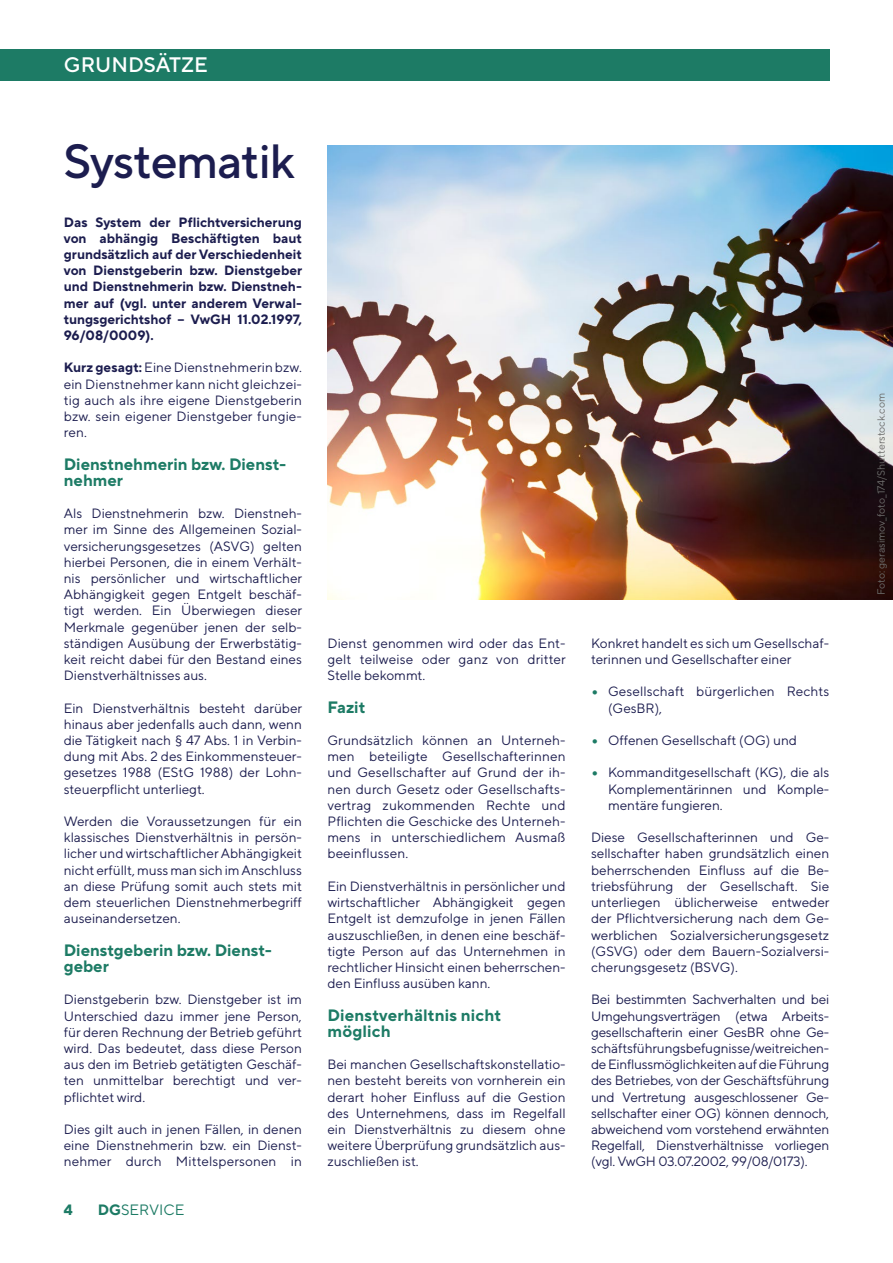
<style>
.page{position:relative;width:893px;height:1263px;background:#fff}
.page>*{position:absolute;margin:0;border:0;box-sizing:border-box;transform-origin:0 0}
.HL_HL-H1-Grundsaetze{font:500 48px "TT Norms Pro";letter-spacing:-.02em;color:#1c1d4f}
.t1{font:500 21px "TT Norms Pro";color:#fff}
.Zwischentitel_ZT-H2{font:700 16.5px/16.2px "TT Norms Pro";color:#1d7b65}
.t2{font:15px "TT Norms Pro";color:#1d7b65}
.t3{font:700 15px "TT Norms Pro";color:#1d7b65}
.Lauftext_LT_P{font:13.5px/16.2px "TT Norms Pro";color:#1c1d4f;text-align:justify}
.Lauftext_LT_P-2{font:700 13.5px/16.2px "TT Norms Pro";color:#1c1d4f;text-align:justify}
.t4{font:10.5px "TT Norms Pro";color:#6c6c6b}
.s1{font-weight:700}
.s2{font-weight:900;color:#1d7b65}
</style>
<div class="page">
<div style="left:0;top:49px;width:829px;height:32px;background:#1d7b65"></div>
<img style="left:327px;top:146px;width:566px;height:453px">
<h2 class="t1" style="left:64px;top:51px;width:146px">GRUNDSÄTZE</h2>
<h1 class="HL_HL-H1-Grundsaetze" style="left:64px;top:130px;width:233px">Systematik</h1>
<p class="Lauftext_LT_P-2" style="left:64px;top:213px;width:240px">Das System der Pflichtversicherung von abhängig Beschäftigten baut grundsätzlich auf der Verschiedenheit von Dienstgeberin bzw. Dienstgeber und Dienstnehmerin bzw. Dienstneh&shy;mer auf (vgl. unter anderem Verwal&shy;tungsgerichtshof – VwGH 11.02.1997, 96/08/0009).</p>
<p class="Lauftext_LT_P" style="left:64px;top:359px;width:240px"><span class="s1">Kurz gesagt:</span> Eine Dienstnehmerin bzw. ein Dienstnehmer kann nicht gleichzei&shy;tig auch als ihre eigene Dienstgeberin bzw. sein eigener Dienstgeber fungie&shy;ren.</p>
<h2 class="Zwischentitel_ZT-H2" style="left:64px;top:455px;width:224px">Dienstnehmerin bzw. Dienst&shy;nehmer</h2>
<p class="Lauftext_LT_P" style="left:64px;top:505px;width:240px">Als Dienstnehmerin bzw. Dienstneh&shy;mer im Sinne des Allgemeinen Sozial&shy;versicherungsgesetzes (ASVG) gelten hierbei Personen, die in einem Verhält&shy;nis persönlicher und wirtschaftlicher Abhängigkeit gegen Entgelt beschäf&shy;tigt werden. Ein Überwiegen dieser Merkmale gegenüber jenen der selb&shy;ständigen Ausübung der Erwerbstätig&shy;keit reicht dabei für den Bestand eines Dienstverhältnisses aus.</p>
<p class="Lauftext_LT_P" style="left:64px;top:699px;width:240px">Ein Dienstverhältnis besteht darüber hinaus aber jedenfalls auch dann, wenn die Tätigkeit nach § 47 Abs. 1 in Verbin&shy;dung mit Abs. 2 des Einkommensteuer&shy;gesetzes 1988 (EStG 1988) der Lohn&shy;steuerpflicht unterliegt.</p>
<p class="Lauftext_LT_P" style="left:64px;top:813px;width:240px">Werden die Voraussetzungen für ein klassisches Dienstverhältnis in persön&shy;licher und wirtschaftlicher Abhängigkeit nicht erfüllt, muss man sich im Anschluss an diese Prüfung somit auch stets mit dem steuerlichen Dienstnehmerbegriff auseinandersetzen.</p>
<h2 class="Zwischentitel_ZT-H2" style="left:64px;top:941px;width:210px">Dienstgeberin bzw. Dienst&shy;geber</h2>
<p class="Lauftext_LT_P" style="left:64px;top:991px;width:240px">Dienstgeberin bzw. Dienstgeber ist im Unterschied dazu immer jene Person, für deren Rechnung der Betrieb geführt wird. Das bedeutet, dass diese Person aus den im Betrieb getätigten Geschäf&shy;ten unmittelbar berechtigt und ver&shy;pflichtet wird.</p>
<p class="Lauftext_LT_P" style="left:64px;top:1120px;width:240px">Dies gilt auch in jenen Fällen, in denen eine Dienstnehmerin bzw. ein Dienst&shy;nehmer durch Mittelspersonen in</p>
<p class="t3" style="left:64px;top:1200px;width:10px">4</p>
<p class="t2" style="left:98px;top:1200px;width:88px"><span class="s1">DG</span>SERVICE</p>
<p class="Lauftext_LT_P" style="left:327px;top:634px;width:240px">Dienst genommen wird oder das Ent&shy;gelt teilweise oder ganz von dritter Stelle bekommt.</p>
<h2 class="Zwischentitel_ZT-H2" style="left:327px;top:698px;width:39px">Fazit</h2>
<p class="Lauftext_LT_P" style="left:327px;top:732px;width:240px">Grundsätzlich können an Unterneh&shy;men beteiligte Gesellschafterinnen und Gesellschafter auf Grund der ih&shy;nen durch Gesetz oder Gesellschafts&shy;vertrag zukommenden Rechte und Pflichten die Geschicke des Unterneh&shy;mens in unterschiedlichem Ausmaß beeinflussen.</p>
<p class="Lauftext_LT_P" style="left:327px;top:877px;width:240px">Ein Dienstverhältnis in persönlicher und wirtschaftlicher Abhängigkeit gegen Entgelt ist demzufolge in jenen Fällen auszuschließen, in denen eine beschäf&shy;tigte Person auf das Unternehmen in rechtlicher Hinsicht einen beherrschen&shy;den Einfluss ausüben kann.</p>
<h2 class="Zwischentitel_ZT-H2" style="left:327px;top:1006px;width:175px">Dienstverhältnis nicht möglich</h2>
<p class="Lauftext_LT_P" style="left:327px;top:1056px;width:240px">Bei manchen Gesellschaftskonstellatio&shy;nen besteht bereits von vornherein ein derart hoher Einfluss auf die Gestion des Unternehmens, dass im Regelfall ein Dienstverhältnis zu diesem ohne weitere Überprüfung grundsätzlich aus&shy;zuschließen ist.</p>
<p class="Lauftext_LT_P" style="left:591px;top:634px;width:240px">Konkret handelt es sich um Gesellschaf&shy;terinnen und Gesellschafter einer</p>
<p class="Lauftext_LT_P" style="left:608px;top:683px;width:223px;text-indent:-17px"><span class="s2">•</span> Gesellschaft bürgerlichen Rechts (GesBR),</p>
<p class="Lauftext_LT_P" style="left:591px;top:732px;width:207px"><span class="s2">•</span> Offenen Gesellschaft (OG) und</p>
<p class="Lauftext_LT_P" style="left:608px;top:764px;width:223px;text-indent:-17px"><span class="s2">•</span> Kommanditgesellschaft (KG), die als Komplementärinnen und Komple&shy;mentäre fungieren.</p>
<p class="Lauftext_LT_P" style="left:591px;top:829px;width:240px">Diese Gesellschafterinnen und Ge&shy;sellschafter haben grundsätzlich einen beherrschenden Einfluss auf die Be&shy;triebsführung der Gesellschaft. Sie unterliegen üblicherweise entweder der Pflichtversicherung nach dem Ge&shy;werblichen Sozialversicherungsgesetz (GSVG) oder dem Bauern-Sozialversi&shy;cherungsgesetz (BSVG).</p>
<p class="Lauftext_LT_P" style="left:591px;top:991px;width:240px">Bei bestimmten Sachverhalten und bei Umgehungsverträgen (etwa Arbeits&shy;gesellschafterin einer GesBR ohne Ge&shy;schäftsführungsbefugnisse/weitreichen&shy;de Einflussmöglichkeiten auf die Führung des Betriebes, von der Geschäftsführung und Vertretung ausgeschlossener Ge&shy;sellschafter einer OG) können dennoch, abweichend vom vorstehend erwähnten Regelfall, Dienstverhältnisse vorliegen (vgl. VwGH 03.07.2002, 99/08/0173).</p>
<p class="t4" style="left:874px;top:595px;width:203px;rotate:-90deg">Foto: gerasimov_foto_174/Shutterstock.com</p>
</div>
